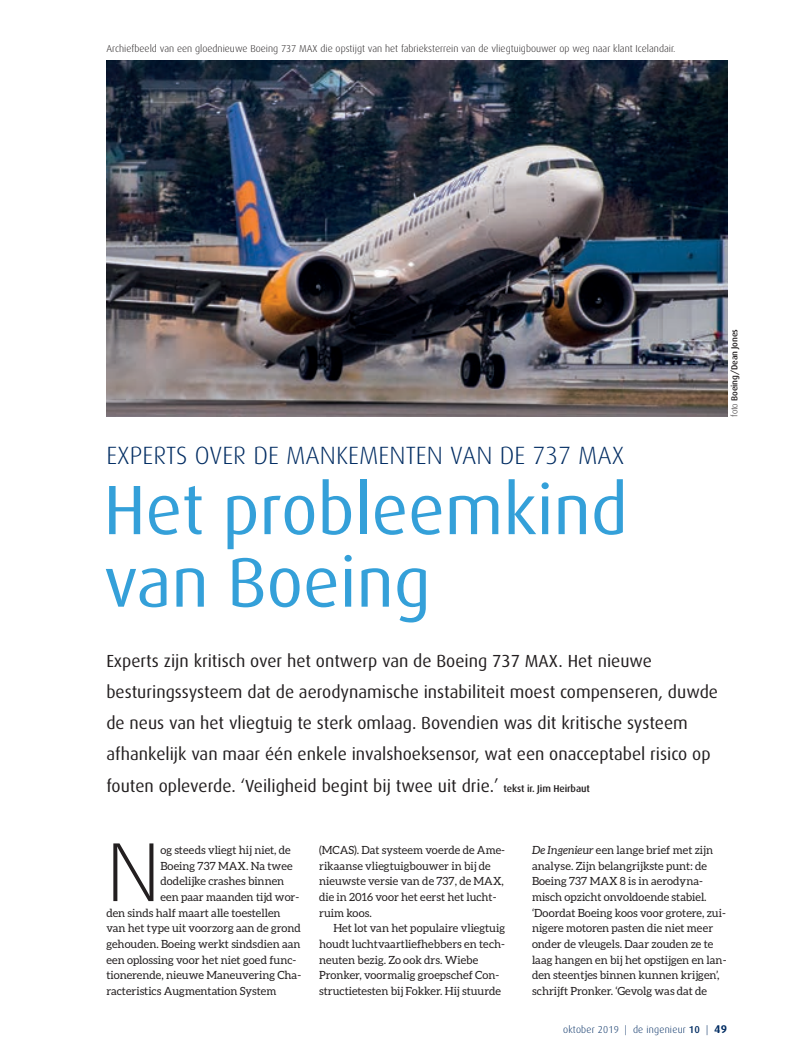
<style>
.page{position:relative;width:798px;height:1063px;background:#fff}
.page>*{position:absolute;margin:0;border:0;box-sizing:border-box;transform-origin:0 0}
.t1{font:300 83.75px "Dax";color:#231f20}
.t2{font:70px/72.5px "Dax";color:#34a0d9}
.t3{font:300 25px "Dax";letter-spacing:.005em;color:#002c62}
.t4{font:17.5px/31.2px "Dax";color:#231f20}
.t5{font:11.25px/15.6px "Aleo";color:#231f20}
.t6{font:300 10px "Dax";color:#231f20}
.t7{font:300 10px "Dax";letter-spacing:.02em;color:#002c62}
.t8{font:500 8.75px "Dax";letter-spacing:-.01em;color:#231f20}
.s1{font-weight:500;font-size:10px}
.s2{font-weight:300}
.s3{font-style:italic}
.s4{font-weight:500}
.s5{font-weight:700;font-size:11.25px}
</style>
<div class="page">
<img style="left:106px;top:60px;width:620px;height:357px">
<p class="t6" style="left:106px;top:43px;width:570px">Archiefbeeld van een gloednieuwe Boeing 737 MAX die opstijgt van het fabrieksterrein van de vliegtuigbouwer op weg naar klant Icelandair.</p>
<h3 class="t3" style="left:106px;top:441px;width:519px">EXPERTS OVER DE MANKEMENTEN VAN DE 737 MAX</h3>
<h2 class="t2" style="left:104px;top:474px;width:525px">Het probleemkind van Boeing</h2>
<p class="t4" style="left:106px;top:645px;width:613px">Experts zijn kritisch over het ontwerp van de Boeing 737 MAX. Het nieuwe besturingssysteem dat de aerodynamische instabiliteit moest compenseren, duwde de neus van het vliegtuig te sterk omlaag. Bovendien was dit kritische systeem afhankelijk van maar één enkele invalshoeksensor, wat een onacceptabel risico op fouten opleverde. ‘Veiligheid begint bij twee uit drie.’ <span class="s1">tekst ir. Jim Heirbaut</span></p>
<p class="t8" style="left:729px;top:417px;width:89px;rotate:-90deg"><span class="s2">foto</span> Boeing/Dean Jones</p>
<h1 class="t1" style="left:106px;top:826px;width:55px">N</h1>
<p class="t5" style="left:160px;top:842px;width:132px">og steeds vliegt hij niet, de</p>
<p class="t5" style="left:160px;top:858px;width:134px">Boeing 737 MAX. Na twee</p>
<p class="t5" style="left:160px;top:874px;width:125px">dodelijke crashes binnen</p>
<p class="t5" style="left:160px;top:889px;width:140px">een paar maanden tijd wor-</p>
<p class="t5" style="left:106px;top:905px;width:176px">den sinds half maart alle toestellen</p>
<p class="t5" style="left:106px;top:920px;width:196px">van het type uit voorzorg aan de grond</p>
<p class="t5" style="left:106px;top:936px;width:196px">gehouden. Boeing werkt sindsdien aan</p>
<p class="t5" style="left:106px;top:952px;width:191px">een oplossing voor het niet goed func-</p>
<p class="t5" style="left:106px;top:967px;width:196px">tionerende, nieuwe Maneuvering Cha-</p>
<p class="t5" style="left:106px;top:983px;width:171px">racteristics Augmentation System</p>
<p class="t5" style="left:319px;top:842px;width:187px">(MCAS). Dat systeem voerde de Ame&shy;rikaanse vliegtuigbouwer in bij de nieuwste versie van de 737, de MAX, die in 2016 voor het eerst het lucht&shy;ruim koos.</p>
<p class="t5" style="left:319px;top:920px;width:187px;text-indent:14px">Het lot van het populaire vliegtuig houdt luchtvaartliefhebbers en tech&shy;neuten bezig. Zo ook drs. Wiebe Pronker, voormalig groepschef Con&shy;structietesten bij Fokker. Hij stuurde</p>
<p class="t5" style="left:532px;top:842px;width:196px"><span class="s3">De Ingenieur</span> een lange brief met zijn analyse. Zijn belangrijkste punt: de Boeing 737 MAX 8 is in aerodyna&shy;misch opzicht onvoldoende stabiel. ‘Doordat Boeing koos voor grotere, zui&shy;nigere motoren pasten die niet meer onder de vleugels. Daar zouden ze te laag hangen en bij het opstijgen en lan&shy;den steentjes binnen kunnen krijgen’, schrijft Pronker. ‘Gevolg was dat de</p>
<p class="t7" style="left:563px;top:1024px;width:165px">oktober 2019 | de ingenieur <span class="s4">10</span> | <span class="s5">49</span></p>
</div>
